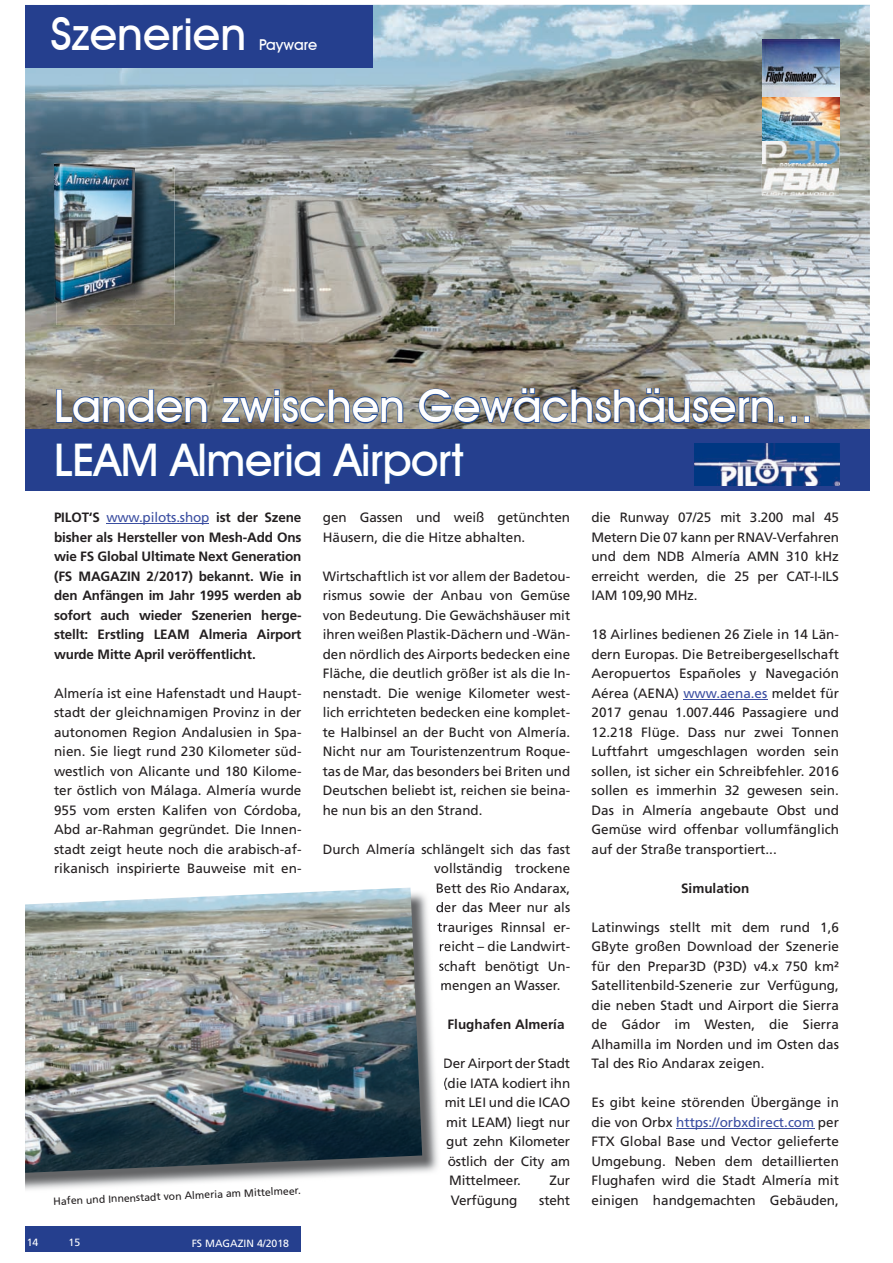
<style>
.page{position:relative;width:893px;height:1263px;background:#fff}
.page>*{position:absolute;margin:0;border:0;box-sizing:border-box;transform-origin:0 0}
.t1{font:500 45px/54px "Avant Garde IT Cby BT";color:#fff}
.t2{font:500 15px "Avant Garde IT Cby BT";color:#fff}
.t3{font:13.5px/19.5px "Frutiger LT";color:#231f20;text-align:justify}
.t4{font:700 13.5px/19.5px "Frutiger LT";letter-spacing:-.01em;color:#231f20;text-align:justify}
.t5{font:10.5px "Frutiger LT";color:#231f20}
.t6{font:10.5px "Frutiger LT";color:#fff}
.s1{font-weight:400;color:#3b4ea1}
.s2{color:#3b4ea1}
</style>
<div class="page">
<img style="left:25px;top:5px;width:845px;height:424px">
<div style="left:25px;top:1226px;width:276px;height:26px;background:#253f8e"></div>
<div style="left:25px;top:5px;width:347px;height:62px;background:#253f8e"></div>
<div style="left:25px;top:429px;width:845px;height:62px;background:#253f8e"></div>
<svg style="left:56px;top:389px;width:151px;height:34px;background:#74787e"></svg>
<svg style="left:222px;top:389px;width:181px;height:34px;background:#7c8085"></svg>
<svg style="left:419px;top:388px;width:365px;height:35px;background:#73777e"></svg>
<svg style="left:791px;top:416px;width:6px;height:7px"></svg>
<svg style="left:804px;top:416px;width:6px;height:7px"></svg>
<hr style="left:106px;top:523px;width:103px;height:1px;background:#3b4ea1">
<hr style="left:683px;top:699px;width:84px;height:1px;background:#3b4ea1">
<hr style="left:676px;top:1128px;width:138px;height:1px;background:#3b4ea1">
<img style="left:56px;top:166px;width:119px;height:159px">
<img style="left:54px;top:163px;width:80px;height:139px">
<img style="left:56px;top:166px;width:78px;height:136px">
<img style="left:25px;top:890px;width:418px;height:300px">
<svg style="left:437px;top:890px;width:6px;height:4px"></svg>
<svg style="left:436px;top:902px;width:7px;height:10px"></svg>
<img style="left:437px;top:921px;width:7px;height:14px">
<svg style="left:440px;top:941px;width:4px;height:10px"></svg>
<img style="left:439px;top:960px;width:5px;height:14px">
<svg style="left:441px;top:981px;width:3px;height:12px"></svg>
<img style="left:25px;top:887px;width:397px;height:286px">
<img style="left:694px;top:443px;width:145px;height:43px">
<img style="left:762px;top:39px;width:77px;height:156px">
<img style="left:762px;top:163px;width:77px;height:1px">
<h1 class="t1" style="left:50px;top:6px;width:197px">Szenerien</h1>
<p class="t2" style="left:259px;top:35px;width:60px">Payware</p>
<h1 class="t1" style="left:54px;top:379px;width:761px">Landen zwischen Gewächshäusern...<br>LEAM Almeria Airport</h1>
<p class="t4" style="left:54px;top:508px;width:249px">PILOT‘S <span class="s1">www.pilots.shop</span> ist der Szene bisher als Hersteller von Mesh-Add Ons wie FS Global Ultimate Next Generation (FS MAGAZIN 2/2017) bekannt. Wie in den Anfängen im Jahr 1995 werden ab sofort auch wieder Szenerien herge&shy;stellt: Erstling LEAM Almeria Airport wurde Mitte April veröffentlicht.</p>
<p class="t3" style="left:54px;top:683px;width:249px">Almería ist eine Hafenstadt und Haupt&shy;stadt der gleichnamigen Provinz in der autonomen Region Andalusien in Spa&shy;nien. Sie liegt rund 230 Kilometer süd&shy;westlich von Alicante und 180 Kilome&shy;ter östlich von Málaga. Almería wurde 955 vom ersten Kalifen von Córdoba, Abd ar-Rahman gegründet. Die Innen&shy;stadt zeigt heute noch die arabisch-af&shy;rikanisch inspirierte Bauweise mit en-</p>
<p class="t3" style="left:323px;top:508px;width:249px">gen Gassen und weiß getünchten<br>Häusern, die die Hitze abhalten.</p>
<p class="t3" style="left:323px;top:566px;width:249px">Wirtschaftlich ist vor allem der Badetou&shy;rismus sowie der Anbau von Gemüse von Bedeutung. Die Gewächshäuser mit ihren weißen Plastik-Dächern und -Wän&shy;den nördlich des Airports bedecken eine Fläche, die deutlich größer ist als die In&shy;nenstadt. Die wenige Kilometer west&shy;lich errichteten bedecken eine komplet&shy;te Halbinsel an der Bucht von Almería.<br>Nicht nur am Touristenzentrum Roque&shy;tas de Mar, das besonders bei Briten und Deutschen beliebt ist, reichen sie beina&shy;he nun bis an den Strand.</p>
<p class="t3" style="left:323px;top:839px;width:249px">Durch Almería schlängelt sich das fast</p>
<p class="t3" style="left:434px;top:859px;width:137px">vollständig trockene</p>
<p class="t3" style="left:436px;top:878px;width:136px">Bett des Rio Andarax,</p>
<p class="t3" style="left:436px;top:898px;width:136px">der das Meer nur als</p>
<p class="t3" style="left:437px;top:917px;width:134px">trauriges Rinnsal er-</p>
<p class="t3" style="left:439px;top:937px;width:133px">reicht – die Landwirt-</p>
<p class="t3" style="left:439px;top:956px;width:133px">schaft benötigt Un-</p>
<p class="t3" style="left:440px;top:976px;width:122px">mengen an Wasser.</p>
<p class="t4" style="left:447px;top:1015px;width:119px">Flughafen Almería</p>
<p class="t3" style="left:443px;top:1054px;width:128px">Der Airport der Stadt</p>
<p class="t3" style="left:443px;top:1073px;width:128px">(die IATA kodiert ihn</p>
<p class="t3" style="left:445px;top:1093px;width:127px">mit LEI und die ICAO</p>
<p class="t3" style="left:446px;top:1112px;width:125px">mit LEAM) liegt nur</p>
<p class="t3" style="left:446px;top:1132px;width:125px">gut zehn Kilometer</p>
<p class="t3" style="left:448px;top:1151px;width:124px">östlich der City am</p>
<p class="t3" style="left:449px;top:1171px;width:73px">Mittelmeer.</p>
<p class="t3" style="left:549px;top:1171px;width:22px">Zur</p>
<p class="t3" style="left:451px;top:1190px;width:68px">Verfügung</p>
<p class="t3" style="left:539px;top:1190px;width:32px">steht</p>
<p class="t3" style="left:591px;top:508px;width:249px">die Runway 07/25 mit 3.200 mal 45<br>Metern Die 07 kann per RNAV-Verfahren und dem NDB Almería AMN 310 kHz erreicht werden, die 25 per CAT-I-ILS IAM 109,90 MHz.</p>
<p class="t3" style="left:591px;top:625px;width:249px">18 Airlines bedienen 26 Ziele in 14 Län&shy;dern Europas. Die Betreibergesellschaft Aeropuertos Españoles y Navegación Aérea (AENA) <span class="s2">www.aena.es</span> meldet für 2017 genau 1.007.446 Passagiere und 12.218 Flüge. Dass nur zwei Tonnen Luftfahrt umgeschlagen worden sein sollen, ist sicher ein Schreibfehler. 2016 sollen es immerhin 32 gewesen sein.<br>Das in Almería angebaute Obst und Gemüse wird offenbar vollumfänglich auf der Straße transportiert...</p>
<p class="t4" style="left:681px;top:878px;width:70px">Simulation</p>
<p class="t3" style="left:591px;top:917px;width:249px">Latinwings stellt mit dem rund 1,6<br>GByte großen Download der Szenerie für den Prepar3D (P3D) v4.x 750 km²<br>Satellitenbild-Szenerie zur Verfügung, die neben Stadt und Airport die Sierra de Gádor im Westen, die Sierra Alhamilla im Norden und im Osten das Tal des Rio Andarax zeigen.</p>
<p class="t3" style="left:591px;top:1093px;width:249px">Es gibt keine störenden Übergänge in die von Orbx <span class="s2">https://orbxdirect.com</span> per FTX Global Base und Vector gelieferte Umgebung. Neben dem detaillierten Flughafen wird die Stadt Almería mit einigen handgemachten Gebäuden,</p>
<p class="t5" style="left:53px;top:1194px;width:249px;rotate:-2deg">Hafen und Innenstadt von Almeria am Mittelmeer.</p>
<p class="t6" style="left:27px;top:1236px;width:13px">14</p>
<p class="t6" style="left:69px;top:1236px;width:13px">15</p>
<p class="t6" style="left:192px;top:1237px;width:99px">FS MAGAZIN 4/2018</p>
</div>
